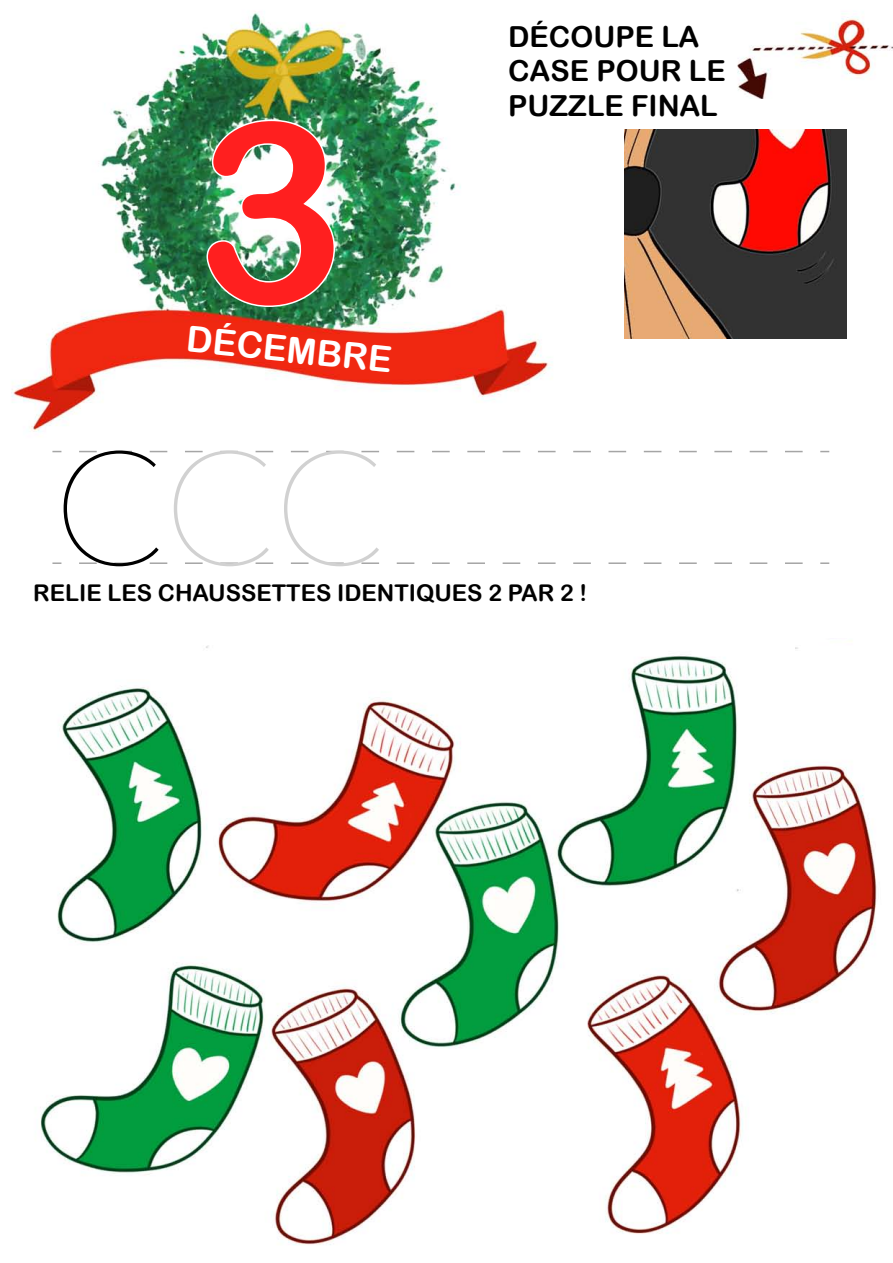
<style>
.page{position:relative;width:893px;height:1263px;background:#fff}
.page>*{position:absolute;margin:0;border:0;box-sizing:border-box;transform-origin:0 0}
.t1{font:254.1px "Arial Rounded MT Bold";color:#ff1f1f}
.t2{font:200 154.8px "Avenir Next";color:#d1d1d1}
.t3{font:36px "Arial Rounded MT Bold";color:#fff}
.t4{font:28.95px/34.8px "Arial Rounded MT Bold";color:#000}
.t5{font:23.1px "Arial Rounded MT Bold";color:#000}
.s1{color:#000}
</style>
<div class="page">
<img style="left:11px;top:13px;width:882px;height:1232px">
<div style="left:33px;top:452px;width:828px;height:186px;background:#fff"></div>
<svg style="left:79px;top:451px;width:732px;height:1px"></svg>
<svg style="left:52px;top:562px;width:9px;height:2px"></svg>
<svg style="left:79px;top:562px;width:724px;height:2px"></svg>
<svg style="left:820px;top:562px;width:9px;height:2px"></svg>
<img style="left:206px;top:119px;width:130px;height:189px">
<div style="left:561px;top:99px;width:312px;height:300px;background:#fff"></div>
<img style="left:625px;top:129px;width:222px;height:210px">
<h1 class="t1" style="left:195px;top:63px;width:152px">3</h1>
<h3 class="t3" style="left:189px;top:317px;width:208px;rotate:6deg">DÉCEMBRE</h3>
<h2 class="t2" style="left:52px;top:379px;width:334px"><span class="s1">C</span>CC</h2>
<p class="t4" style="left:508px;top:19px;width:219px">DÉCOUPE LA<br>CASE POUR LE<br>PUZZLE FINAL</p>
<p class="t5" style="left:33px;top:579px;width:555px">RELIE LES CHAUSSETTES IDENTIQUES 2 PAR 2 !</p>
</div>
